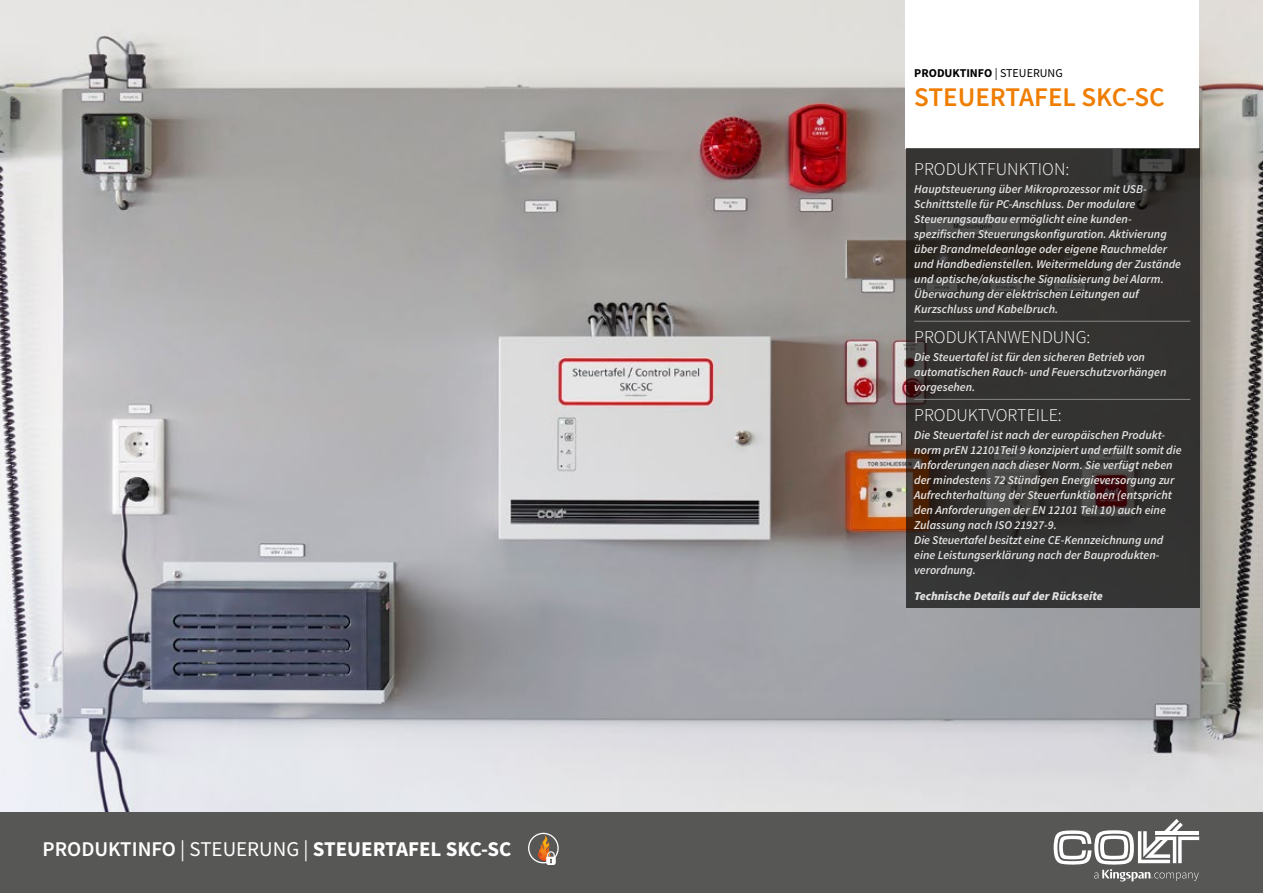
<style>
.page{position:relative;width:1263px;height:893px;background:#fff}
.page>*{position:absolute;margin:0;border:0;box-sizing:border-box;transform-origin:0 0}
.t1{font:600 27px "Source Sans Pro";color:#ef7d00}
.t2{font:700 21px "Source Sans Pro";color:#fff}
.t3{font:300 18px "Source Sans Pro";color:#fff}
.t4{font:italic 600 12px/15px "Source Sans Pro";color:#e3e3e3}
.t5{font:italic 900 12px "Source Sans Pro";color:#e3e3e3}
.t6{font:700 12px "Source Sans Pro";color:#000}
.s1{font-weight:600}
.s2{font-weight:400}
</style>
<div class="page">
<img style="left:0;top:0;width:1263px;height:812px">
<div style="left:906px;top:0;width:293px;height:149px;background:#fff"></div>
<svg style="left:906px;top:149px;width:293px;height:459px;background:#343230"></svg>
<div style="left:0;top:812px;width:1263px;height:81px;background:#575756"></div>
<svg style="left:1054px;top:819px;width:145px;height:62px"></svg>
<hr style="left:914px;top:321px;width:276px;height:1px;background:#878787">
<hr style="left:914px;top:399px;width:276px;height:1px;background:#878787">
<svg style="left:528px;top:833px;width:31px;height:32px"></svg>
<h2 class="t2" style="left:43px;top:834px;width:470px"><span class="s1">PRODUKTINFO</span> <span class="s2">| STEUERUNG |</span> STEUERTAFEL SKC-SC</h2>
<p class="t6" style="left:914px;top:65px;width:150px">PRODUKTINFO <span class="s2">| STEUERUNG</span></p>
<h1 class="t1" style="left:914px;top:79px;width:252px">STEUERTAFEL SKC-SC</h1>
<h3 class="t3" style="left:914px;top:158px;width:157px">PRODUKTFUNKTION:</h3>
<p class="t4" style="left:914px;top:181px;width:268px">Hauptsteuerung über Mikroprozessor mit USB-Schnittstelle für PC-Anschluss. Der modulare Steuerungsaufbau ermöglicht eine kunden&shy;spezifischen Steuerungskonfiguration. Aktivierung über Brandmeldeanlage oder eigene Rauchmelder und Handbedienstellen. Weitermeldung der Zustände und optische/akustische Signalisierung bei Alarm.<br>Überwachung der elektrischen Leitungen auf Kurzschluss und Kabelbruch.</p>
<h3 class="t3" style="left:914px;top:326px;width:178px">PRODUKTANWENDUNG:</h3>
<p class="t4" style="left:914px;top:349px;width:254px">Die Steuertafel ist für den sicheren Betrieb von automatischen Rauch- und Feuerschutzvorhängen vorgesehen.</p>
<h3 class="t3" style="left:914px;top:404px;width:149px">PRODUKTVORTEILE:</h3>
<p class="t4" style="left:914px;top:427px;width:269px">Die Steuertafel ist nach der europäischen Produkt&shy;norm prEN 12101Teil 9 konzipiert und erfüllt somit die Anforderungen nach dieser Norm. Sie verfügt neben der mindestens 72 Stündigen Energieversorgung zur Aufrechterhaltung der Steuerfunktionen (entspricht den Anforderungen der EN 12101 Teil 10) auch eine Zulassung nach ISO 21927-9.<br>Die Steuertafel besitzt eine CE-Kennzeichnung und eine Leistungserklärung nach der Bauprodukten&shy;verordnung.</p>
<p class="t5" style="left:914px;top:588px;width:190px">Technische Details auf der Rückseite</p>
</div>
